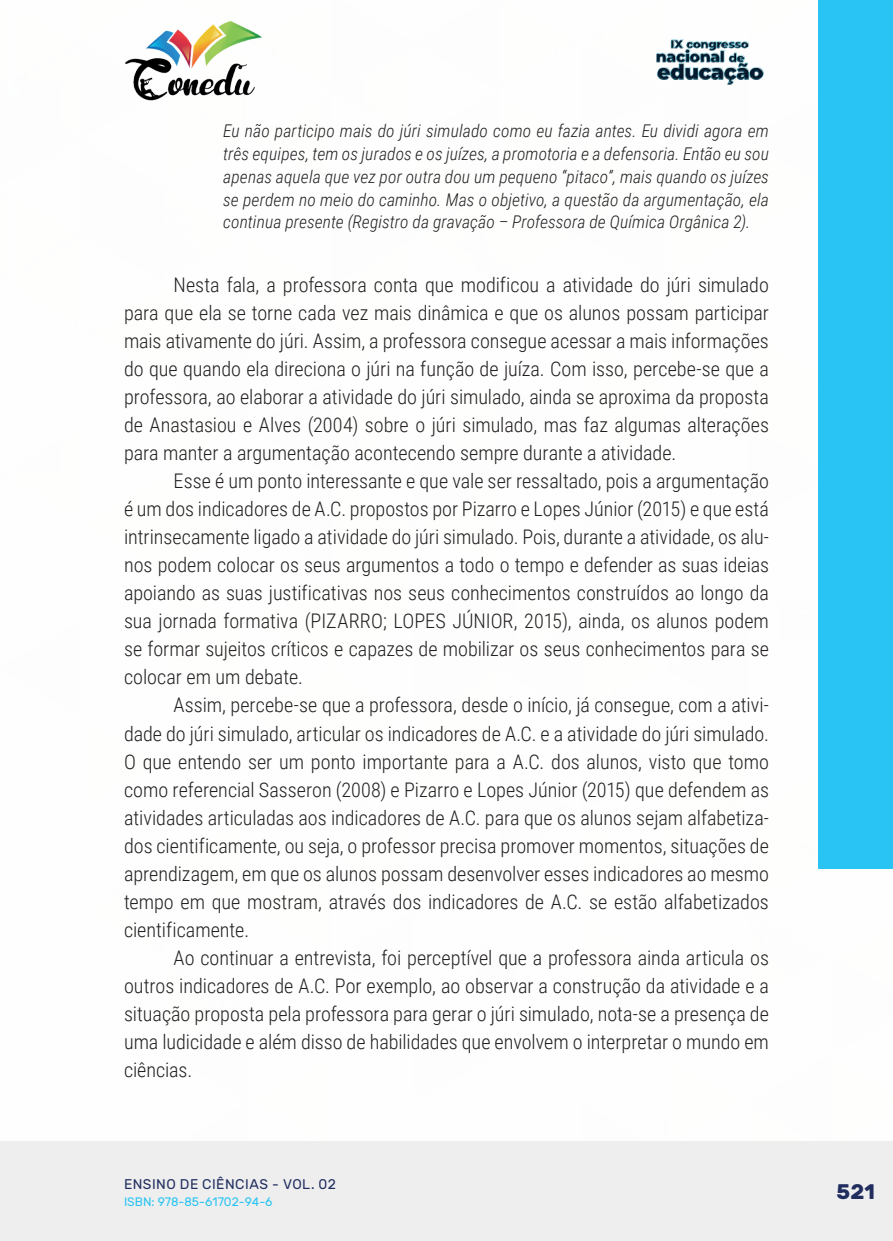
<style>
.page{position:relative;width:893px;height:1241px;background:#fff}
.page>*{position:absolute;margin:0;border:0;box-sizing:border-box;transform-origin:0 0}
.t1{font:700 21px "Rubik";color:#202d5e}
._9_CORPO{font:300 20.12px/28px "Roboto Condensed";color:#231f20;text-align:justify}
._19_DEPOIMENTO_RELATO{font:italic 300 17.5px/22.8px "Roboto Condensed";letter-spacing:.005em;color:#231f20;text-align:justify}
.t2{font:14px "Rubik";letter-spacing:.035em;color:#202d5e}
.t3{font:12.25px "Rubik";color:#29c4f3}
</style>
<div class="page">
<div style="left:0;top:1141px;width:893px;height:99px;background:#eeeeef"></div>
<div style="left:819px;top:0;width:74px;height:868px;background:#29c4f3"></div>
<img style="left:125px;top:20px;width:137px;height:81px">
<img style="left:656px;top:39px;width:108px;height:46px">
<p class="_19_DEPOIMENTO_RELATO" style="left:223px;top:119px;width:547px">Eu não participo mais do júri simulado como eu fazia antes. Eu dividi agora em três equipes, tem os jurados e os juízes, a promotoria e a defensoria. Então eu sou apenas aquela que vez por outra dou um pequeno “pitaco”, mais quando os juízes se perdem no meio do caminho. Mas o objetivo, a questão da argumentação, ela continua presente (Registro da gravação – Professora de Química Orgânica 2).</p>
<p class="_9_CORPO" style="left:124px;top:270px;width:646px;text-indent:50px">Nesta fala, a professora conta que modificou a atividade do júri simulado para que ela se torne cada vez mais dinâmica e que os alunos possam participar mais ativamente do júri. Assim, a professora consegue acessar a mais informações do que quando ela direciona o júri na função de juíza. Com isso, percebe-se que a professora, ao elaborar a atividade do júri simulado, ainda se aproxima da proposta de Anastasiou e Alves (2004) sobre o júri simulado, mas faz algumas alterações para manter a argumentação acontecendo sempre durante a atividade.</p>
<p class="_9_CORPO" style="left:124px;top:466px;width:646px;text-indent:50px">Esse é um ponto interessante e que vale ser ressaltado, pois a argumentação é um dos indicadores de A.C. propostos por Pizarro e Lopes Júnior (2015) e que está intrinsecamente ligado a atividade do júri simulado. Pois, durante a atividade, os alu&shy;nos podem colocar os seus argumentos a todo o tempo e defender as suas ideias apoiando as suas justificativas nos seus conhecimentos construídos ao longo da sua jornada formativa (PIZARRO; LOPES JÚNIOR, 2015), ainda, os alunos podem se formar sujeitos críticos e capazes de mobilizar os seus conhecimentos para se colocar em um debate.</p>
<p class="_9_CORPO" style="left:124px;top:690px;width:646px;text-indent:50px">Assim, percebe-se que a professora, desde o início, já consegue, com a ativi&shy;dade do júri simulado, articular os indicadores de A.C. e a atividade do júri simulado.<br>O que entendo ser um ponto importante para a A.C. dos alunos, visto que tomo como referencial Sasseron (2008) e Pizarro e Lopes Júnior (2015) que defendem as atividades articuladas aos indicadores de A.C. para que os alunos sejam alfabetiza&shy;dos cientificamente, ou seja, o professor precisa promover momentos, situações de aprendizagem, em que os alunos possam desenvolver esses indicadores ao mesmo tempo em que mostram, através dos indicadores de A.C. se estão alfabetizados cientificamente.</p>
<p class="_9_CORPO" style="left:124px;top:942px;width:646px;text-indent:50px">Ao continuar a entrevista, foi perceptível que a professora ainda articula os outros indicadores de A.C. Por exemplo, ao observar a construção da atividade e a situação proposta pela professora para gerar o júri simulado, nota-se a presença de uma ludicidade e além disso de habilidades que envolvem o interpretar o mundo em ciências.</p>
<p class="t2" style="left:124px;top:1175px;width:213px">ENSINO DE CIÊNCIAS - VOL. 02</p>
<p class="t3" style="left:124px;top:1194px;width:150px">ISBN: 978-85-61702-94-6</p>
<p class="t1" style="left:837px;top:1179px;width:40px">521</p>
</div>
